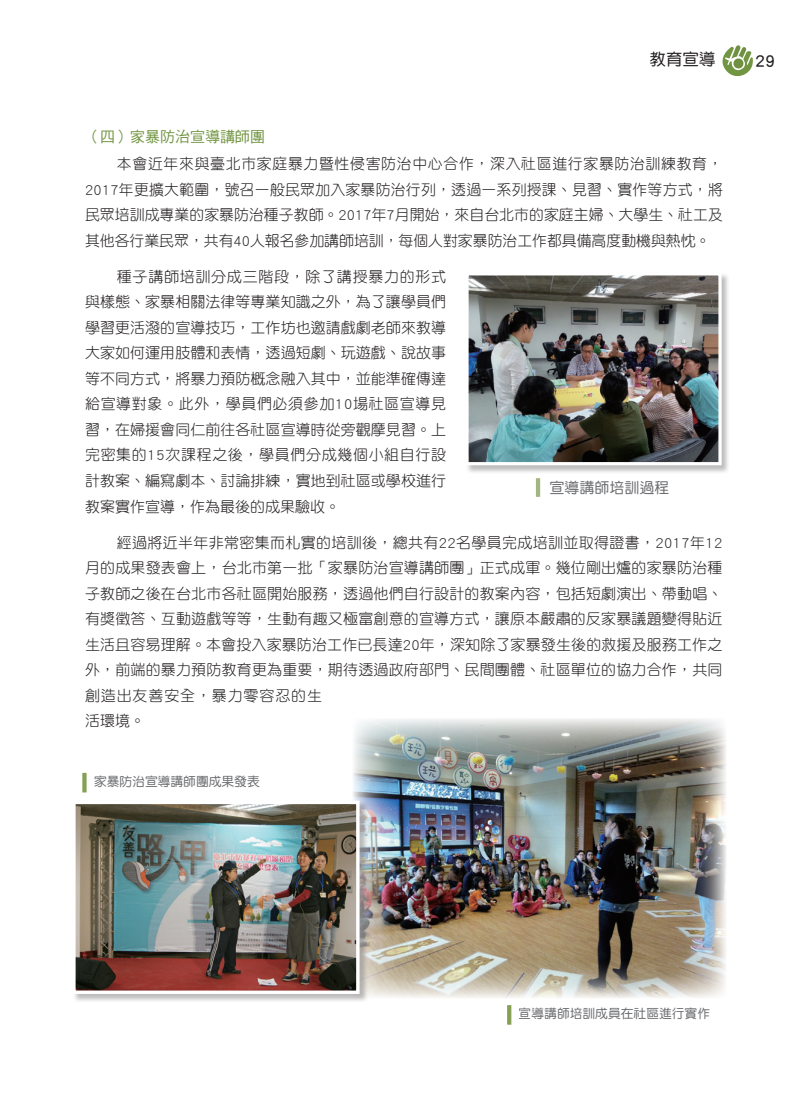
<style>
.page{position:relative;width:808px;height:1106px;background:#fff}
.page>*{position:absolute;margin:0;border:0;box-sizing:border-box;transform-origin:0 0}
.t1{font:18px "DF Yuan Std W7";color:#231f20}
.t2{font:16.5px "DF Yuan Std W5";color:#231f20}
.t3{font:15px/25.5px "DF Yuan Std W3";letter-spacing:.01em;color:#231f20;text-align:justify}
.t4{font:15px "DF Hei Std W5";color:#719541}
.t5{font:15px "DF Yuan Std W5";color:#6c6d70}
.t6{font:12.75px "DF Yuan Std W5";color:#6c6d70}
</style>
<div class="page">
<img style="left:353px;top:718px;width:373px;height:280px">
<svg style="left:507px;top:1005px;width:4px;height:19px"></svg>
<div style="left:82px;top:773px;width:5px;height:19px;background:#85a054"></div>
<div style="left:465px;top:272px;width:266px;height:202px;background:#231f20;opacity:.3"></div>
<img style="left:469px;top:276px;width:249px;height:185px">
<div style="left:465px;top:272px;width:257px;height:193px;border:3px solid #fff"></div>
<div style="left:72px;top:800px;width:296px;height:202px;background:#231f20;opacity:.3"></div>
<img style="left:76px;top:804px;width:280px;height:186px">
<div style="left:72px;top:800px;width:288px;height:194px;border:3px solid #fff"></div>
<hr style="left:536px;top:478px;width:4px;height:19px;background:#a4b680">
<svg style="left:722px;top:45px;width:31px;height:31px"></svg>
<p class="t2" style="left:650px;top:50px;width:67px">教育宣導</p>
<p class="t1" style="left:755px;top:50px;width:22px">29</p>
<p class="t4" style="left:85px;top:128px;width:181px">（四）家暴防治宣導講師團</p>
<p class="t3" style="left:85px;top:151px;width:639px;text-indent:32px">本會近年來與臺北市家庭暴力暨性侵害防治中心合作，深入社區進行家暴防治訓練教育，2017年更擴大範圍，號召一般民眾加入家暴防治行列，透過一系列授課、見習、實作等方式，將民眾培訓成專業的家暴防治種子教師。2017年7月開始，來自台北市的家庭主婦、大學生、社工及其他各行業民眾，共有40人報名參加講師培訓，每個人對家暴防治工作都具備高度動機與熱忱。</p>
<p class="t3" style="left:85px;top:263px;width:363px;text-indent:32px">種子講師培訓分成三階段，除了講授暴力的形式與樣態、家暴相關法律等專業知識之外，為了讓學員們學習更活潑的宣導技巧，工作坊也邀請戲劇老師來教導大家如何運用肢體和表情，透過短劇、玩遊戲、說故事等不同方式，將暴力預防概念融入其中，並能準確傳達給宣導對象。此外，學員們必須參加10場社區宣導見習，在婦援會同仁前往各社區宣導時從旁觀摩見習。上完密集的15次課程之後，學員們分成幾個小組自行設計教案、編寫劇本、討論排練，實地到社區或學校進行教案實作宣導，作為最後的成果驗收。</p>
<p class="t3" style="left:85px;top:529px;width:639px;text-align:left;text-indent:32px">經過將近半年非常密集而札實的培訓後，總共有22名學員完成培訓並取得證書，2017年12月的成果發表會上，台北市第一批「家暴防治宣導講師團」正式成軍。幾位剛出爐的家暴防治種子教師之後在台北市各社區開始服務，透過他們自行設計的教案內容，包括短劇演出、帶動唱、有獎徵答、互動遊戲等等，生動有趣又極富創意的宣導方式，讓原本嚴肅的反家暴議題變得貼近生活且容易理解。本會投入家暴防治工作已長達20年，深知除了家暴發生後的救援及服務工作之外，前端的暴力預防教育更為重要，期待透過政府部門、民間團體、社區單位的協力合作，共同創造出友善安全，暴力零容忍的生<br>活環境。</p>
<p class="t5" style="left:549px;top:480px;width:121px">宣導講師培訓過程</p>
<p class="t6" style="left:94px;top:774px;width:167px">家暴防治宣導講師團成果發表</p>
<p class="t6" style="left:519px;top:1006px;width:193px">宣導講師培訓成員在社區進行實作</p>
</div>
